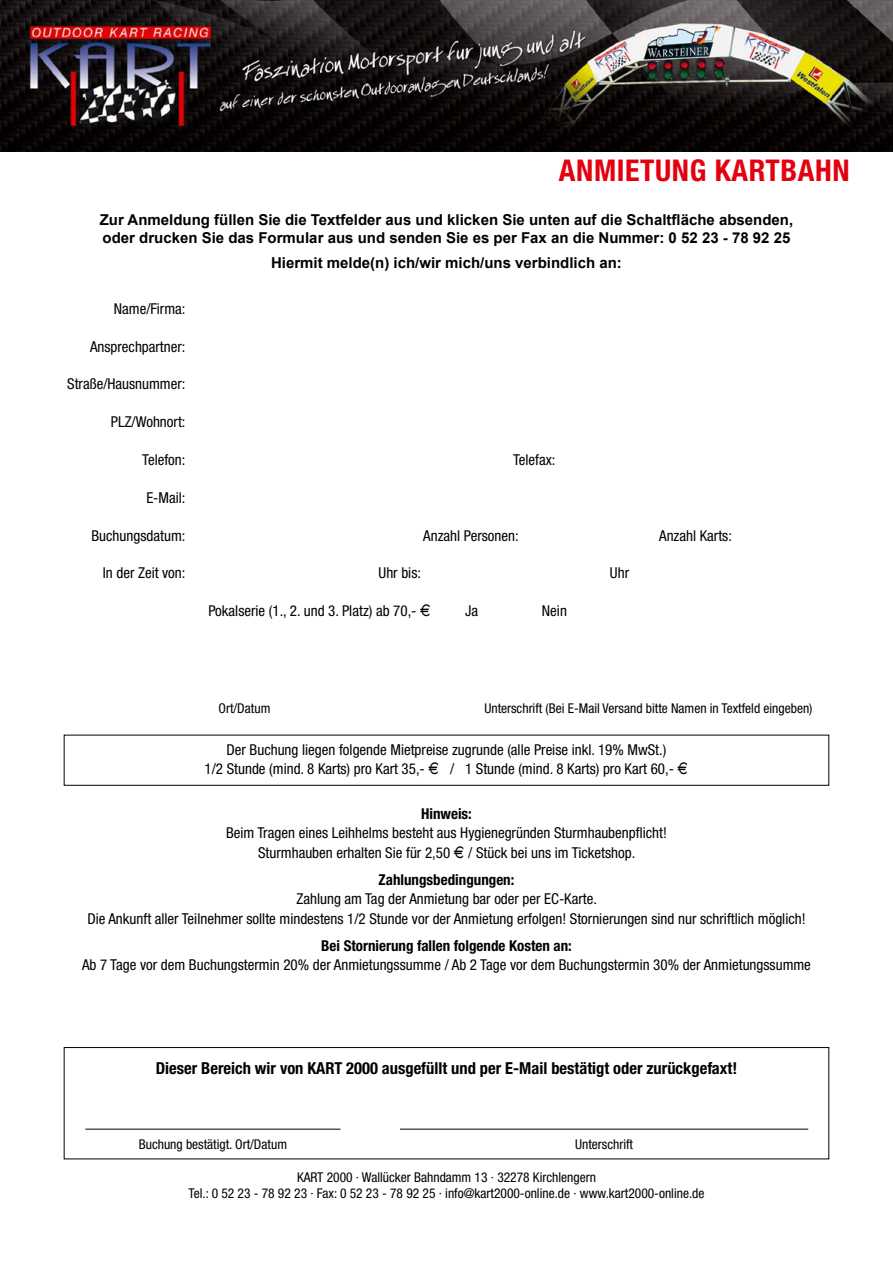
<style>
.page{position:relative;width:893px;height:1263px;background:#fff}
.page>*{position:absolute;margin:0;border:0;box-sizing:border-box;transform-origin:0 0}
.t1{font:700 condensed 30px "Helvetica Neue";letter-spacing:.02em;color:#e3000f}
.t2{font:700 condensed 16.5px "Helvetica Neue";color:#000}
.t3{font:condensed 15px/19.5px "Helvetica Neue";color:#000;text-align:center}
.t4{font:700 15px/18px "Arial";color:#000}
.t5{font:700 condensed 15px "Helvetica Neue";color:#000}
.t6{font:condensed 13.5px/16.2px "Helvetica Neue";color:#000;text-align:center}
.s1{font-family:"Eurofont";font-stretch:normal}
</style>
<div class="page">
<div style="left:64px;top:1047px;width:765px;height:112px;border:1px solid #000"></div>
<hr style="left:85px;top:1129px;width:255px;height:1px;background:#000">
<hr style="left:400px;top:1129px;width:408px;height:1px;background:#000">
<div style="left:64px;top:735px;width:765px;height:51px;border:1px solid #000"></div>
<img style="left:0;top:0;width:893px;height:152px">
<h1 class="t1" style="left:559px;top:152px;width:292px">ANMIETUNG KARTBAHN</h1>
<p class="t4" style="left:100px;top:211px;width:695px">Zur Anmeldung füllen Sie die Textfelder aus und klicken Sie unten auf die Schaltfläche absenden, oder drucken Sie das Formular aus und senden Sie es per Fax an die Nummer: 0 52 23 - 78 92 25</p>
<p class="t4" style="left:271px;top:254px;width:352px">Hiermit melde(n) ich/wir mich/uns verbindlich an:</p>
<p class="t3" style="left:114px;top:299px;width:73px">Name/Firma:</p>
<p class="t3" style="left:90px;top:336px;width:97px">Ansprechpartner:</p>
<p class="t3" style="left:67px;top:374px;width:120px">Straße/Hausnummer:</p>
<p class="t3" style="left:111px;top:412px;width:76px">PLZ/Wohnort:</p>
<p class="t3" style="left:142px;top:450px;width:45px">Telefon:</p>
<p class="t3" style="left:513px;top:450px;width:44px">Telefax:</p>
<p class="t3" style="left:146px;top:488px;width:41px">E-Mail:</p>
<p class="t3" style="left:91px;top:525px;width:96px">Buchungsdatum:</p>
<p class="t3" style="left:423px;top:525px;width:97px">Anzahl Personen:</p>
<p class="t3" style="left:659px;top:525px;width:74px">Anzahl Karts:</p>
<p class="t3" style="left:103px;top:563px;width:84px">In der Zeit von:</p>
<p class="t3" style="left:379px;top:563px;width:44px">Uhr bis:</p>
<p class="t3" style="left:610px;top:563px;width:21px">Uhr</p>
<p class="t3" style="left:208px;top:601px;width:224px">Pokalserie (1., 2. und 3. Platz) ab 70,- <span class="s1">E</span></p>
<p class="t3" style="left:465px;top:601px;width:15px">Ja</p>
<p class="t3" style="left:542px;top:601px;width:27px">Nein</p>
<p class="t6" style="left:219px;top:700px;width:53px">Ort/Datum</p>
<p class="t6" style="left:484px;top:700px;width:330px">Unterschrift (Bei E-Mail Versand bitte Namen in Textfeld eingeben)</p>
<p class="t3" style="left:205px;top:740px;width:485px">Der Buchung liegen folgende Mietpreise zugrunde (alle Preise inkl. 19% MwSt.)<br>1/2 Stunde (mind. 8 Karts) pro Kart 35,- <span class="s1">E</span> / 1 Stunde (mind. 8 Karts) pro Kart 60,- <span class="s1">E</span></p>
<p class="t5" style="left:421px;top:804px;width:52px">Hinweis:</p>
<p class="t3" style="left:226px;top:823px;width:442px">Beim Tragen eines Leihhelms besteht aus Hygienegründen Sturmhaubenpflicht!<br>Sturmhauben erhalten Sie für 2,50 <span class="s1">E</span> / Stück bei uns im Ticketshop.</p>
<p class="t5" style="left:379px;top:870px;width:137px">Zahlungsbedingungen:</p>
<p class="t3" style="left:87px;top:889px;width:720px">Zahlung am Tag der Anmietung bar oder per EC-Karte.<br>Die Ankunft aller Teilnehmer sollte mindestens 1/2 Stunde vor der Anmietung erfolgen! Stornierungen sind nur schriftlich möglich!</p>
<p class="t5" style="left:321px;top:936px;width:252px">Bei Stornierung fallen folgende Kosten an:</p>
<p class="t3" style="left:82px;top:955px;width:730px">Ab 7 Tage vor dem Buchungstermin 20% der Anmietungssumme / Ab 2 Tage vor dem Buchungstermin 30% der Anmietungssumme</p>
<p class="t2" style="left:156px;top:1058px;width:583px">Dieser Bereich wir von KART 2000 ausgefüllt und per E-Mail bestätigt oder zurückgefaxt!</p>
<p class="t6" style="left:139px;top:1136px;width:150px">Buchung bestätigt. Ort/Datum</p>
<p class="t6" style="left:575px;top:1136px;width:59px">Unterschrift</p>
<p class="t6" style="left:188px;top:1169px;width:518px">KART 2000 · Wallücker Bahndamm 13 · 32278 Kirchlengern<br>Tel.: 0 52 23 - 78 92 23 · Fax: 0 52 23 - 78 92 25 · info@kart2000-online.de · www.kart2000-online.de</p>
</div>
